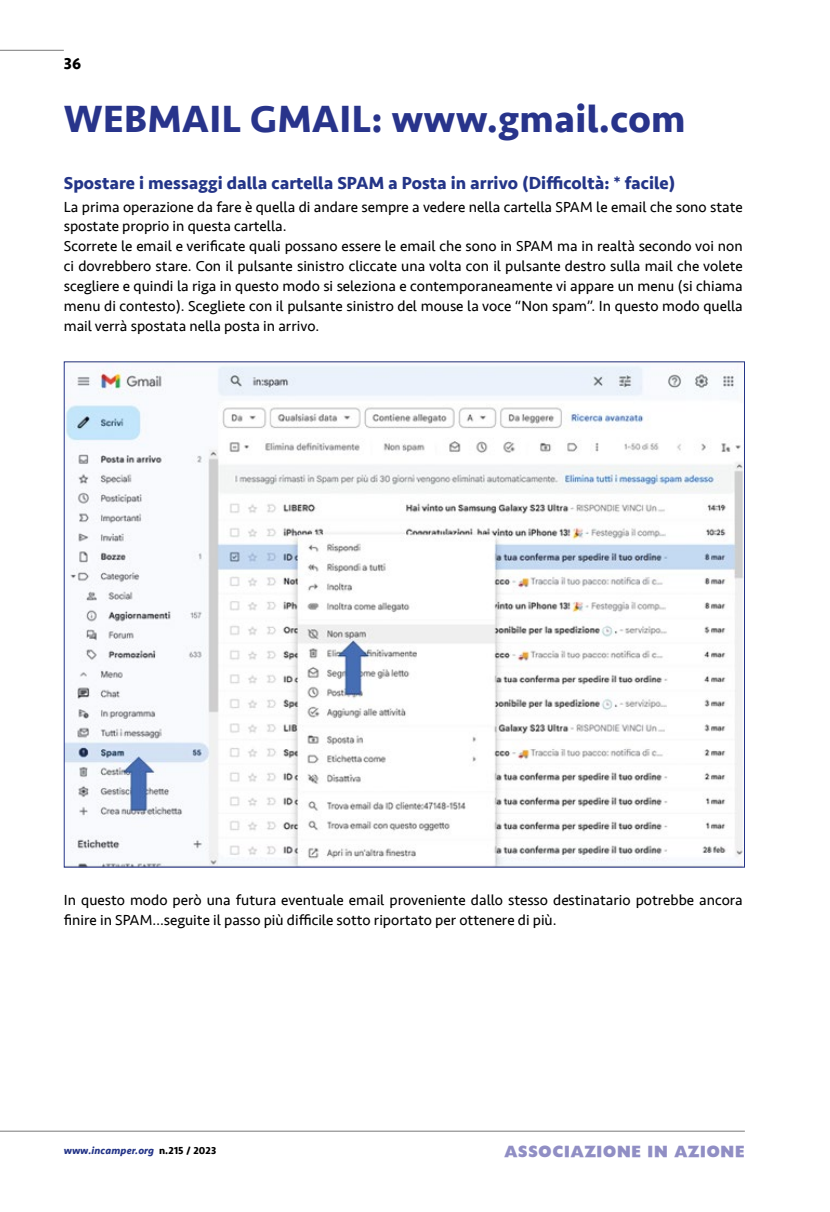
<style>
.page{position:relative;width:830px;height:1212px;background:#fff}
.page>*{position:absolute;margin:0;border:0;box-sizing:border-box;transform-origin:0 0}
.t1{font:700 39px "Seravek";letter-spacing:.01em;color:#28348b}
.t2{font:700 18px "Seravek";letter-spacing:.005em;color:#243588}
.t3{font:700 16.5px "Seravek";color:#000}
.t4{font:15px/19.8px "Seravek";color:#000}
.t5{font:15px "Headline NEWS";letter-spacing:.01em;color:#908ec4}
.t6{font:italic 700 10.5px "Seravek";letter-spacing:.01em;color:#243588}
.s1{font-style:normal;color:#000}
</style>
<div class="page">
<hr style="left:0;top:50px;width:64px;height:1px;background:#878787">
<hr style="left:0;top:1130px;width:744px;height:2px;background:#878787">
<img style="left:66px;top:363px;width:676px;height:502px">
<p class="t3" style="left:64px;top:51px;width:19px">36</p>
<h1 class="t1" style="left:64px;top:88px;width:623px">WEBMAIL GMAIL: www.gmail.com</h1>
<p class="t2" style="left:64px;top:168px;width:613px">Spostare i messaggi dalla cartella SPAM a Posta in arrivo (Difficoltà: * facile)</p>
<p class="t4" style="left:64px;top:197px;width:680px">La prima operazione da fare è quella di andare sempre a vedere nella cartella SPAM le email che sono state spostate proprio in questa cartella.<br>Scorrete le email e verificate quali possano essere le email che sono in SPAM ma in realtà secondo voi non ci dovrebbero stare. Con il pulsante sinistro cliccate una volta con il pulsante destro sulla mail che volete scegliere e quindi la riga in questo modo si seleziona e contemporaneamente vi appare un menu (si chiama menu di contesto). Scegliete con il pulsante sinistro del mouse la voce “Non spam”. In questo modo quella mail verrà spostata nella posta in arrivo.</p>
<p class="t4" style="left:64px;top:890px;width:680px">In questo modo però una futura eventuale email proveniente dallo stesso destinatario potrebbe ancora finire in SPAM…seguite il passo più difficile sotto riportato per ottenere di più.</p>
<p class="t6" style="left:64px;top:1141px;width:154px">www.incamper.org <span class="s1">n.215 / 2023</span></p>
<p class="t5" style="left:504px;top:1145px;width:242px">ASSOCIAZIONE IN AZIONE</p>
</div>
